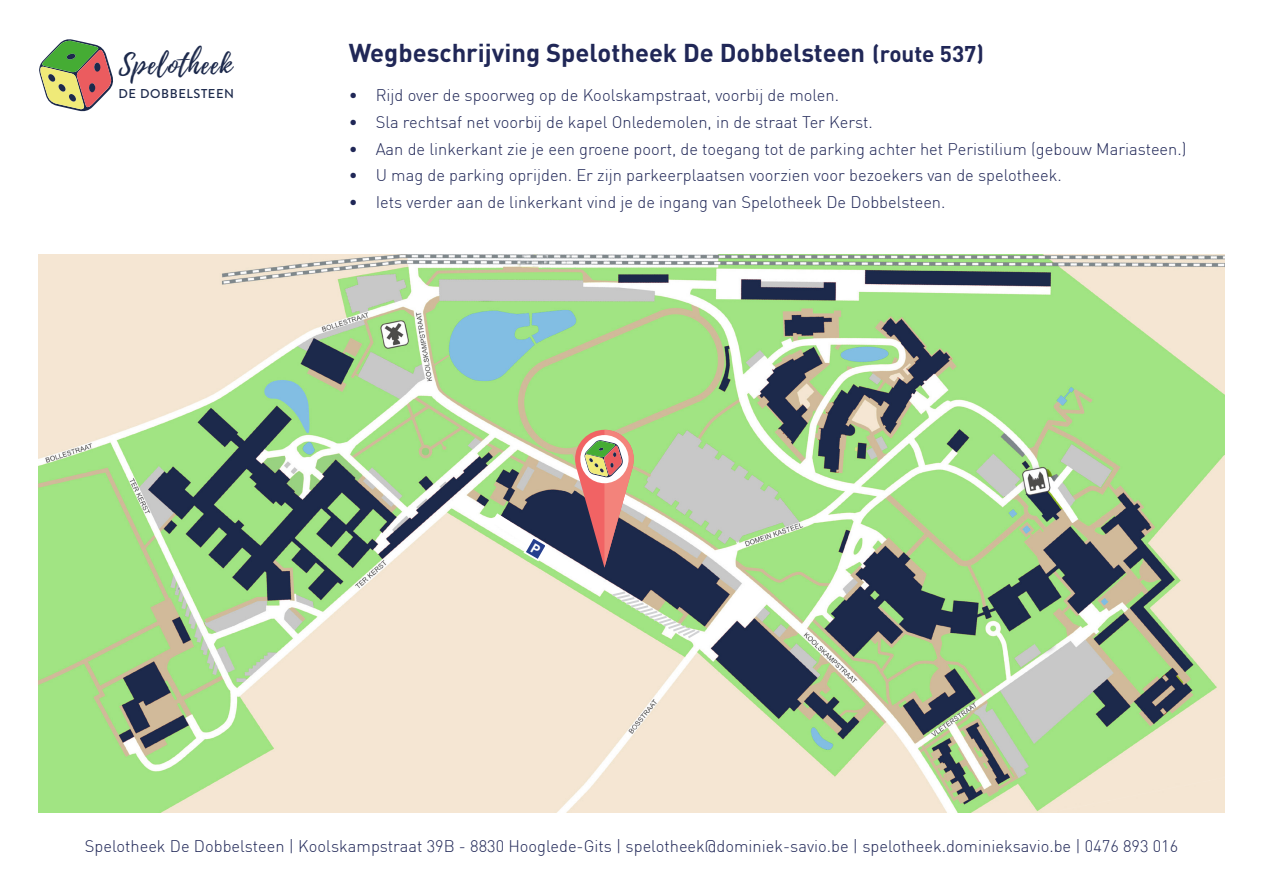
<style>
.page{position:relative;width:1263px;height:893px;background:#fff}
.page>*{position:absolute;margin:0;border:0;box-sizing:border-box;transform-origin:0 0}
.t1{font:26.85px "Playlist Script";letter-spacing:.04em;color:#1c294b}
.t2{font:700 25.5px "DINOT";color:#202757}
.t3{font:300 16.5px "DIN";color:#202757}
.t4{font:500 12.75px "Brandon Grotesque";letter-spacing:.045em;color:#1c294b}
.s1{font-size:22.5px}
</style>
<div class="page">
<img style="left:39px;top:255px;width:1185px;height:557px">
<svg style="left:575px;top:430px;width:59px;height:138px;background:#a27b76"></svg>
<svg style="left:39px;top:39px;width:74px;height:73px"></svg>
<div style="left:89px;top:83px;width:6px;height:9px;background:#1c294b;border-radius:50%"></div>
<div style="left:94px;top:63px;width:6px;height:9px;background:#1c294b;border-radius:50%"></div>
<svg style="left:610px;top:590px;width:92px;height:50px;background:#a4b99c"></svg>
<svg style="left:480px;top:503px;width:84px;height:65px"></svg>
<p class="t1" style="left:119px;top:46px;width:115px">Spelotheek</p>
<p class="t4" style="left:118px;top:85px;width:117px">DE DOBBELSTEEN</p>
<p class="t2" style="left:349px;top:36px;width:637px">Wegbeschrijving Spelotheek De Dobbelsteen <span class="s1">(route 537)</span></p>
<p class="t3" style="left:349px;top:85px;width:492px">• Rijd over de spoorweg op de Koolskampstraat, voorbij de molen.</p>
<p class="t3" style="left:349px;top:112px;width:526px">• Sla rechtsaf net voorbij de kapel Onledemolen, in de straat Ter Kerst.</p>
<p class="t3" style="left:349px;top:138px;width:839px">• Aan de linkerkant zie je een groene poort, de toegang tot de parking achter het Peristilium (gebouw Mariasteen.)</p>
<p class="t3" style="left:349px;top:165px;width:715px">• U mag de parking oprijden. Er zijn parkeerplaatsen voorzien voor bezoekers van de spelotheek.</p>
<p class="t3" style="left:349px;top:192px;width:598px">• Iets verder aan de linkerkant vind je de ingang van Spelotheek De Dobbelsteen.</p>
<p class="t3" style="left:85px;top:836px;width:1095px">Spelotheek De Dobbelsteen | Koolskampstraat 39B - 8830 Hooglede-Gits | spelotheek@dominiek-savio.be | spelotheek.dominieksavio.be | 0476 893 016</p>
</div>
